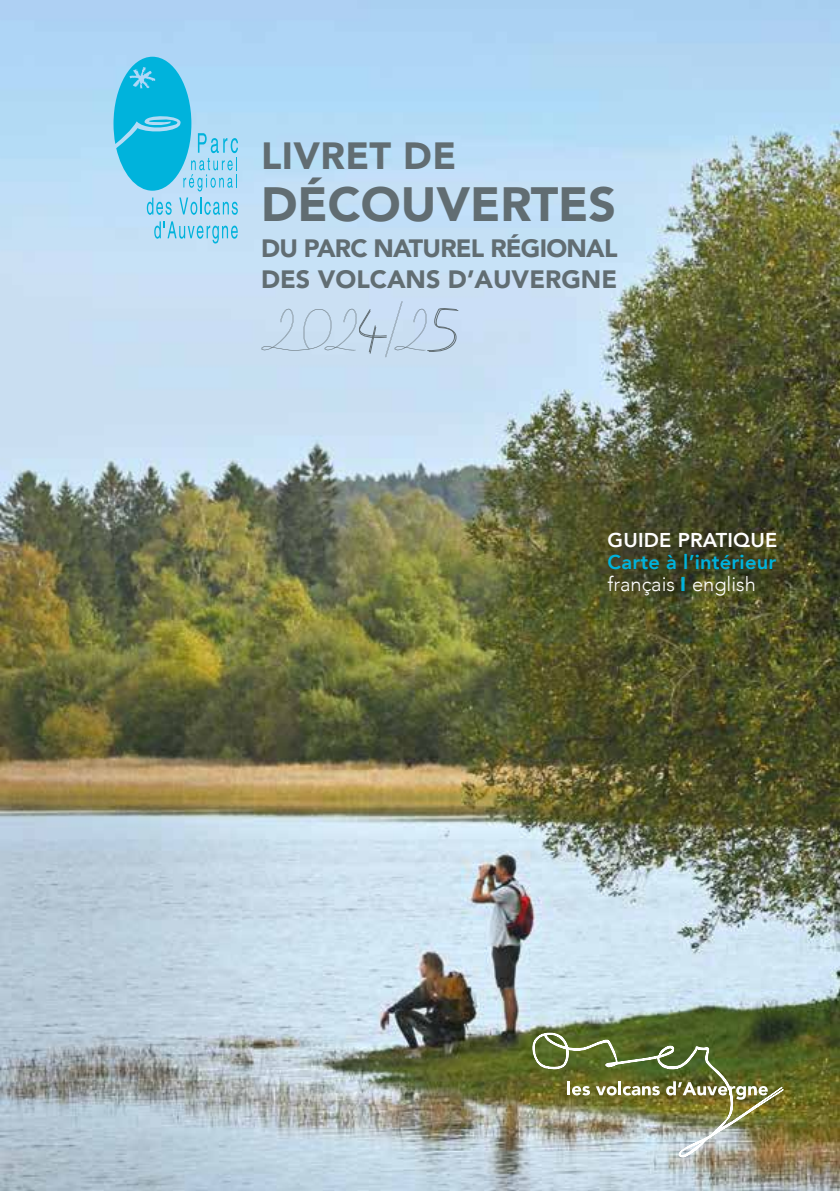
<style>
.page{position:relative;width:840px;height:1191px;background:#fff}
.page>*{position:absolute;margin:0;border:0;box-sizing:border-box;transform-origin:0 0}
.t1{font:900 48px "Avenir";color:#616d72}
.t2{font:900 37.8px "Avenir";letter-spacing:.01em;color:#616d72}
.t3{font:900 25px/30.4px "Avenir";letter-spacing:-.03em;color:#616d72}
.t4{font:800 20px/22px "Avenir";letter-spacing:.01em;color:#00b3dc}
.t5{font:800 20px "Avenir";letter-spacing:.01em;color:#fff}
.s1{font-weight:300;color:#fff}
.s2{font-weight:900}
</style>
<div class="page">
<img style="left:0;top:0;width:839px;height:1191px">
<img style="left:531px;top:989px;width:252px;height:168px">
<hr style="left:567px;top:1081px;width:3px;height:14px;background:#fff">
<svg style="left:571px;top:1086px;width:18px;height:9px"></svg>
<svg style="left:595px;top:1081px;width:64px;height:14px"></svg>
<svg style="left:665px;top:1081px;width:102px;height:18px"></svg>
<svg style="left:147px;top:197px;width:24px;height:18px"></svg>
<svg style="left:179px;top:197px;width:59px;height:18px"></svg>
<svg style="left:154px;top:221px;width:84px;height:22px;background:#9bd6ef"></svg>
<svg style="left:113px;top:57px;width:125px;height:134px;background:#5cc7ea"></svg>
<svg style="left:261px;top:301px;width:197px;height:56px;background:#c4d8eb"></svg>
<h2 class="t2" style="left:261px;top:124px;width:196px">LIVRET DE</h2>
<h1 class="t1" style="left:261px;top:163px;width:356px">DÉCOUVERTES</h1>
<p class="t3" style="left:261px;top:233px;width:358px">DU PARC NATUREL RÉGIONAL<br>DES VOLCANS D’AUVERGNE</p>
<p class="t5" style="left:607px;top:525px;width:171px">GUIDE PRATIQUE</p>
<p class="t4" style="left:607px;top:551px;width:170px">Carte à l’intérieur <span class="s1">français</span> <span class="s2">I</span> <span class="s1">english</span></p>
</div>
